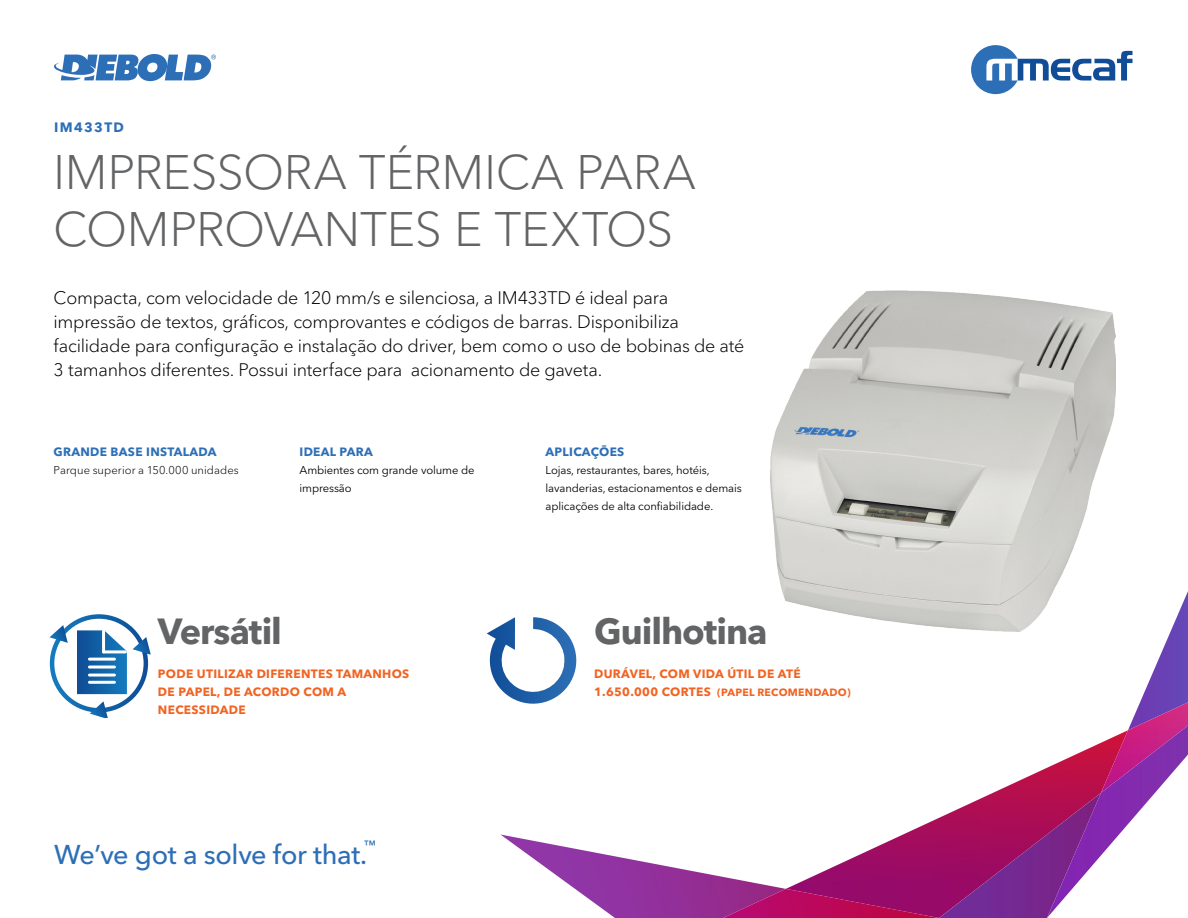
<style>
.page{position:relative;width:1188px;height:918px;background:#fff}
.page>*{position:absolute;margin:0;border:0;box-sizing:border-box;transform-origin:0 0}
.t1{font:300 48px/57px "Avenir Next LT Pro";letter-spacing:-.005em;color:#636466}
.t2{font:700 36px "Avenir Next LT Pro";letter-spacing:-.03em;color:#636466}
.t3{font:500 27px "Avenir Next LT Pro";letter-spacing:-.015em;color:#2d6fb7}
.t4{font:300 18px/24px "Avenir Next LT Pro";letter-spacing:-.015em;color:#000}
.t5{font:700 13.5px "Avenir Next LT Pro";letter-spacing:.105em;color:#2d6fb7}
.t6{font:700 12px/18px "Avenir Next LT Pro";letter-spacing:.025em;color:#f26322}
.t7{font:700 12px "Avenir Next LT Pro";letter-spacing:.025em;color:#2d6fb7}
.t8{font:500 12px "Avenir Next LT Pro";color:#2d6fb7}
.t9{font:11.25px/18px "Avenir Next LT Pro";letter-spacing:-.01em;color:#000}
.t10{font:300 11.25px "Avenir Next LT Pro";letter-spacing:.005em;color:#000}
.t11{font:700 10.5px "Avenir Next LT Pro";letter-spacing:.025em;color:#f26322}
.s1{font-size:12px}
</style>
<div class="page">
<img style="left:786px;top:818px;width:153px;height:71px">
<img style="left:501px;top:835px;width:285px;height:83px">
<img style="left:723px;top:889px;width:216px;height:29px">
<img style="left:939px;top:767px;width:108px;height:151px">
<img style="left:1155px;top:591px;width:33px;height:77px">
<img style="left:1047px;top:668px;width:141px;height:250px">
<svg style="left:54px;top:54px;width:162px;height:27px"></svg>
<img style="left:770px;top:291px;width:346px;height:340px">
<svg style="left:487px;top:617px;width:90px;height:87px"></svg>
<svg style="left:50px;top:614px;width:100px;height:104px"></svg>
<svg style="left:971px;top:45px;width:162px;height:49px"></svg>
<p class="t5" style="left:54px;top:119px;width:71px">IM433TD</p>
<h1 class="t1" style="left:53px;top:144px;width:644px">IMPRESSORA TÉRMICA PARA<br>COMPROVANTES E TEXTOS</h1>
<p class="t4" style="left:54px;top:286px;width:692px">Compacta, com velocidade de 120 mm/s e silenciosa, a IM433TD é ideal para impressão de textos, gráficos, comprovantes e códigos de barras. Disponibiliza facilidade para configuração e instalação do driver, bem como o uso de bobinas de até 3 tamanhos diferentes. Possui interface para acionamento de gaveta.</p>
<p class="t7" style="left:54px;top:444px;width:165px">GRANDE BASE INSTALADA</p>
<p class="t10" style="left:54px;top:463px;width:187px">Parque superior a 150.000 unidades</p>
<p class="t7" style="left:300px;top:444px;width:75px">IDEAL PARA</p>
<p class="t9" style="left:300px;top:461px;width:177px">Ambientes com grande volume de impressão</p>
<h2 class="t2" style="left:158px;top:609px;width:125px">Versátil</h2>
<p class="t6" style="left:158px;top:665px;width:253px">PODE UTILIZAR DIFERENTES TAMANHOS<br>DE PAPEL, DE ACORDO COM A<br>NECESSIDADE</p>
<p class="t8" style="left:364px;top:838px;width:13px">™</p>
<h3 class="t3" style="left:54px;top:838px;width:315px">We’ve got a solve for that.</h3>
<p class="t7" style="left:546px;top:444px;width:80px">APLICAÇÕES</p>
<p class="t9" style="left:546px;top:461px;width:198px">Lojas, restaurantes, bares, hotéis, lavanderias, estacionamentos e demais aplicações de alta confiabilidade.</p>
<h2 class="t2" style="left:594px;top:609px;width:175px">Guilhotina</h2>
<p class="t6" style="left:594px;top:665px;width:208px">DURÁVEL, COM VIDA ÚTIL DE ATÉ</p>
<p class="t11" style="left:594px;top:686px;width:258px"><span class="s1">1.650.000 CORTES</span> (PAPEL RECOMENDADO)</p>
</div>
